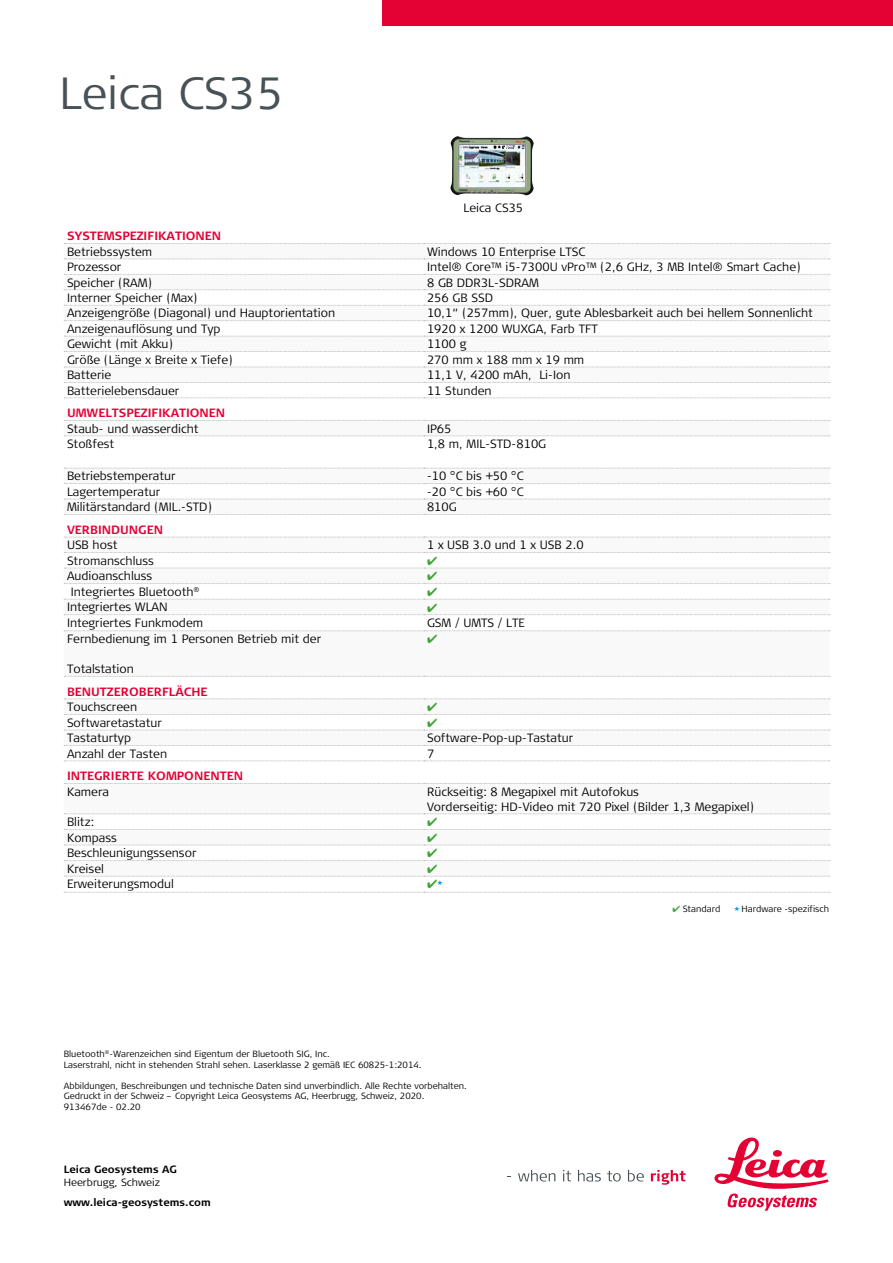
<style>
.page{position:relative;width:893px;height:1263px;background:#fff}
.page>*{position:absolute;margin:0;border:0;box-sizing:border-box;transform-origin:0 0}
.t1{font:300 45px "Signa Column";color:#485156}
.t2{font:300 12px/15px "Signa Column";color:#000}
.t3{font:700 12px "Signa Column";color:#e40134}
.t4{font:700 10.5px "Signa Column";color:#000}
.t5{font:300 10.5px "Signa Column";color:#000}
.t6{font:300 9px/10.5px "Signa Column";color:#000}
.s1{color:#3fa535}
.s2{color:#009fe3}
</style>
<div class="page">
<div style="left:383px;top:0;width:510px;height:26px;background:#e40134"></div>
<svg style="left:518px;top:1170px;width:37px;height:11px"></svg>
<svg style="left:563px;top:1170px;width:8px;height:11px"></svg>
<svg style="left:578px;top:1170px;width:23px;height:11px"></svg>
<svg style="left:607px;top:1170px;width:14px;height:11px"></svg>
<svg style="left:628px;top:1170px;width:16px;height:11px"></svg>
<svg style="left:651px;top:1170px;width:35px;height:15px"></svg>
<svg style="left:714px;top:1137px;width:114px;height:74px"></svg>
<svg style="left:64px;top:273px;width:765px;height:541px"></svg>
<svg style="left:64px;top:243px;width:766px;height:1px"></svg>
<svg style="left:64px;top:783px;width:766px;height:1px"></svg>
<svg style="left:64px;top:420px;width:766px;height:1px"></svg>
<svg style="left:64px;top:676px;width:766px;height:1px"></svg>
<svg style="left:64px;top:436px;width:766px;height:1px"></svg>
<svg style="left:64px;top:468px;width:766px;height:1px"></svg>
<svg style="left:64px;top:483px;width:766px;height:1px"></svg>
<svg style="left:64px;top:259px;width:766px;height:1px"></svg>
<svg style="left:64px;top:398px;width:766px;height:1px"></svg>
<svg style="left:64px;top:274px;width:766px;height:1px"></svg>
<svg style="left:64px;top:289px;width:766px;height:1px"></svg>
<svg style="left:64px;top:305px;width:766px;height:1px"></svg>
<svg style="left:64px;top:320px;width:766px;height:1px"></svg>
<svg style="left:64px;top:336px;width:766px;height:1px"></svg>
<svg style="left:64px;top:351px;width:766px;height:1px"></svg>
<svg style="left:64px;top:367px;width:766px;height:1px"></svg>
<svg style="left:64px;top:382px;width:766px;height:1px"></svg>
<svg style="left:64px;top:499px;width:766px;height:1px"></svg>
<svg style="left:64px;top:514px;width:766px;height:1px"></svg>
<svg style="left:64px;top:537px;width:766px;height:1px"></svg>
<svg style="left:64px;top:745px;width:766px;height:1px"></svg>
<svg style="left:64px;top:760px;width:766px;height:1px"></svg>
<img style="left:450px;top:136px;width:84px;height:59px">
<img style="left:458px;top:144px;width:68px;height:44px">
<svg style="left:64px;top:552px;width:766px;height:63px"></svg>
<svg style="left:64px;top:630px;width:766px;height:13px"></svg>
<svg style="left:64px;top:698px;width:766px;height:33px"></svg>
<svg style="left:64px;top:814px;width:766px;height:79px"></svg>
<h1 class="t1" style="left:60px;top:65px;width:225px">Leica CS35</h1>
<p class="t2" style="left:464px;top:201px;width:61px">Leica CS35</p>
<p class="t3" style="left:67px;top:228px;width:156px">SYSTEMSPEZIFIKATIONEN</p>
<p class="t2" style="left:67px;top:244px;width:87px">Betriebssystem</p>
<p class="t2" style="left:427px;top:244px;width:160px">Windows 10 Enterprise LTSC</p>
<p class="t2" style="left:67px;top:260px;width:56px">Prozessor</p>
<p class="t2" style="left:427px;top:260px;width:375px">Intel® Core™ i5-7300U vPro™ (2,6 GHz, 3 MB Intel® Smart Cache)</p>
<p class="t2" style="left:67px;top:275px;width:87px">Speicher (RAM)</p>
<p class="t2" style="left:427px;top:275px;width:113px">8 GB DDR3L-SDRAM</p>
<p class="t2" style="left:67px;top:291px;width:132px">Interner Speicher (Max)</p>
<p class="t2" style="left:427px;top:291px;width:68px">256 GB SSD</p>
<p class="t2" style="left:67px;top:306px;width:270px">Anzeigengröße (Diagonal) und Hauptorientation</p>
<p class="t2" style="left:427px;top:306px;width:387px">10,1“ (257mm), Quer, gute Ablesbarkeit auch bei hellem Sonnenlicht</p>
<p class="t2" style="left:67px;top:321px;width:155px">Anzeigenauflösung und Typ</p>
<p class="t2" style="left:427px;top:321px;width:172px">1920 x 1200 WUXGA, Farb TFT</p>
<p class="t2" style="left:67px;top:337px;width:108px">Gewicht (mit Akku)</p>
<p class="t2" style="left:427px;top:337px;width:41px">1100 g</p>
<p class="t2" style="left:67px;top:352px;width:167px">Größe (Länge x Breite x Tiefe)</p>
<p class="t2" style="left:427px;top:352px;width:159px">270 mm x 188 mm x 19 mm</p>
<p class="t2" style="left:67px;top:368px;width:46px">Batterie</p>
<p class="t2" style="left:427px;top:368px;width:145px">11,1 V, 4200 mAh, Li-Ion</p>
<p class="t2" style="left:67px;top:383px;width:114px">Batterielebensdauer</p>
<p class="t2" style="left:427px;top:383px;width:66px">11 Stunden</p>
<p class="t3" style="left:67px;top:405px;width:160px">UMWELTSPEZIFIKATIONEN</p>
<p class="t2" style="left:67px;top:421px;width:133px">Staub- und wasserdicht</p>
<p class="t2" style="left:427px;top:421px;width:26px">IP65</p>
<p class="t2" style="left:67px;top:437px;width:49px">Stoßfest</p>
<p class="t2" style="left:427px;top:437px;width:121px">1,8 m, MIL-STD-810G</p>
<p class="t2" style="left:67px;top:469px;width:110px">Betriebstemperatur</p>
<p class="t2" style="left:427px;top:469px;width:98px">-10 °C bis +50 °C</p>
<p class="t2" style="left:67px;top:484px;width:95px">Lagertemperatur</p>
<p class="t2" style="left:427px;top:484px;width:98px">-20 °C bis +60 °C</p>
<p class="t2" style="left:67px;top:500px;width:147px">Militärstandard (MIL.-STD)</p>
<p class="t2" style="left:427px;top:500px;width:31px">810G</p>
<p class="t3" style="left:67px;top:522px;width:98px">VERBINDUNGEN</p>
<p class="t2" style="left:67px;top:538px;width:52px">USB host</p>
<p class="t2" style="left:427px;top:538px;width:158px">1 x USB 3.0 und 1 x USB 2.0</p>
<p class="t2" style="left:67px;top:553px;width:88px">Stromanschluss</p>
<p class="t2" style="left:67px;top:569px;width:87px">Audioanschluss</p>
<p class="t2" style="left:71px;top:584px;width:130px">Integriertes Bluetooth<sup>®</sup></p>
<p class="t2" style="left:67px;top:600px;width:102px">Integriertes WLAN</p>
<p class="t2" style="left:67px;top:615px;width:138px">Integriertes Funkmodem</p>
<p class="t2" style="left:427px;top:615px;width:99px">GSM / UMTS / LTE</p>
<p class="t2" style="left:67px;top:632px;width:256px">Fernbedienung im 1 Personen Betrieb mit der</p>
<p class="t2" style="left:67px;top:662px;width:68px">Totalstation</p>
<p class="t3" style="left:67px;top:684px;width:142px">BENUTZEROBERFLÄCHE</p>
<p class="t2" style="left:67px;top:700px;width:72px">Touchscreen</p>
<p class="t2" style="left:67px;top:715px;width:97px">Softwaretastatur</p>
<p class="t2" style="left:67px;top:731px;width:66px">Tastaturtyp</p>
<p class="t2" style="left:427px;top:731px;width:148px">Software-Pop-up-Tastatur</p>
<p class="t2" style="left:67px;top:746px;width:102px">Anzahl der Tasten</p>
<p class="t2" style="left:427px;top:746px;width:9px">7</p>
<p class="t3" style="left:67px;top:768px;width:178px">INTEGRIERTE KOMPONENTEN</p>
<p class="t2" style="left:67px;top:784px;width:44px">Kamera</p>
<p class="t2" style="left:427px;top:784px;width:329px">Rückseitig: 8 Megapixel mit Autofokus<br>Vorderseitig: HD-Video mit 720 Pixel (Bilder 1,3 Megapixel)</p>
<p class="t2" style="left:67px;top:815px;width:29px">Blitz:</p>
<p class="t2" style="left:67px;top:830px;width:52px">Kompass</p>
<p class="t2" style="left:67px;top:846px;width:131px">Beschleunigungssensor</p>
<p class="t2" style="left:67px;top:861px;width:38px">Kreisel</p>
<p class="t2" style="left:67px;top:877px;width:108px">Erweiterungsmodul</p>
<p class="t6" style="left:64px;top:1049px;width:359px">Bluetooth<sup>®</sup>-Warenzeichen sind Eigentum der Bluetooth SIG, Inc.<br>Laserstrahl, nicht in stehenden Strahl sehen. Laserklasse 2 gemäß IEC 60825-1:2014.</p>
<p class="t6" style="left:64px;top:1080px;width:405px">Abbildungen, Beschreibungen und technische Daten sind unverbindlich. Alle Rechte vorbehalten.<br>Gedruckt in der Schweiz – Copyright Leica Geosystems AG, Heerbrugg, Schweiz, 2020.<br>913467de - 02.20</p>
<p class="t4" style="left:64px;top:1163px;width:115px">Leica Geosystems AG</p>
<p class="t5" style="left:64px;top:1175px;width:98px">Heerbrugg, Schweiz</p>
<p class="t4" style="left:64px;top:1196px;width:148px">www.leica-geosystems.com</p>
<p class="t6" style="left:673px;top:904px;width:49px"><span class="s1">✔</span> Standard</p>
<p class="t6" style="left:734px;top:904px;width:97px"><span class="s2">★</span> Hardware -spezifisch</p>
</div>
